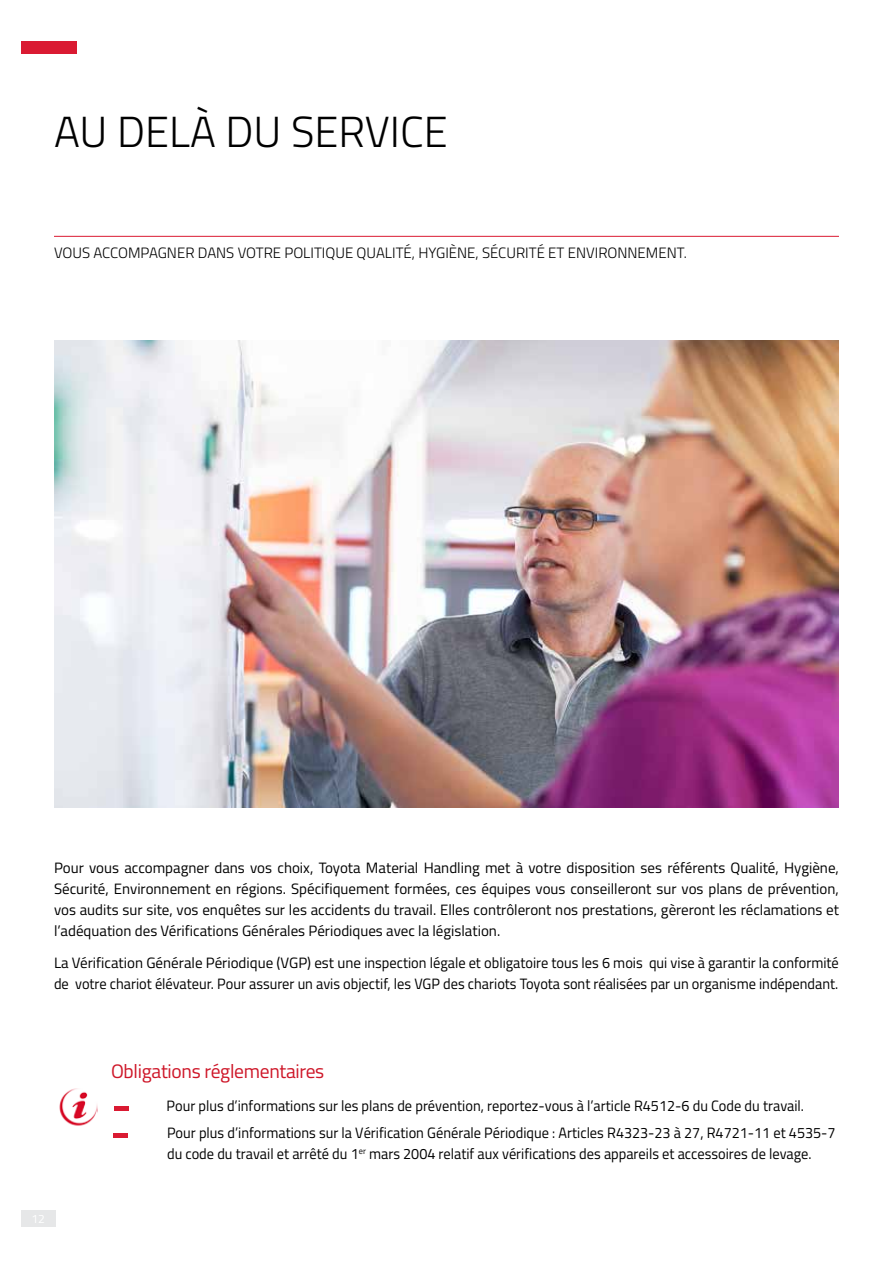
<style>
.page{position:relative;width:893px;height:1263px;background:#fff}
.page>*{position:absolute;margin:0;border:0;box-sizing:border-box;transform-origin:0 0}
.t1{font:300 43.5px "Titillium";color:#000}
.t2{font:19.5px "Titillium";letter-spacing:-.015em;color:#ce1628}
.t3{font:15px/21px "Titillium";color:#000;text-align:justify}
.t4{font:15px/27.2px "Titillium";color:#000;scale:.96 1}
.t5{font:300 15px "Titillium";color:#000}
</style>
<div class="page">
<div style="left:21px;top:41px;width:56px;height:12px;background:#da1a32"></div>
<div style="left:21px;top:1210px;width:34px;height:17px;background:#e6e7e8"></div>
<hr style="left:54px;top:236px;width:785px;height:1px;background:#da1a32">
<img style="left:54px;top:340px;width:785px;height:468px">
<img style="left:59px;top:1088px;width:39px;height:38px">
<hr style="left:114px;top:1106px;width:15px;height:4px;background:#da1a32">
<div style="left:113px;top:1133px;width:15px;height:5px;background:#da1a32"></div>
<h1 class="t1" style="left:54px;top:101px;width:395px">AU DELÀ DU SERVICE</h1>
<p class="t5" style="left:54px;top:242px;width:634px">VOUS ACCOMPAGNER DANS VOTRE POLITIQUE QUALITÉ, HYGIÈNE, SÉCURITÉ ET ENVIRONNEMENT.</p>
<p class="t3" style="left:54px;top:857px;width:786px">Pour vous accompagner dans vos choix, Toyota Material Handling met à votre disposition ses référents Qualité, Hygiène, Sécurité, Environnement en régions. Spécifiquement formées, ces équipes vous conseilleront sur vos plans de prévention, vos audits sur site, vos enquêtes sur les accidents du travail. Elles contrôleront nos prestations, gèreront les réclamations et l’adéquation des Vérifications Générales Périodiques avec la législation.</p>
<p class="t3" style="left:54px;top:951px;width:786px">La Vérification Générale Périodique (VGP) est une inspection légale et obligatoire tous les 6 mois qui vise à garantir la conformité de votre chariot élévateur. Pour assurer un avis objectif, les VGP des chariots Toyota sont réalisées par un organisme indépendant.</p>
<h2 class="t2" style="left:111px;top:1056px;width:215px">Obligations réglementaires</h2>
<p class="t4" style="left:167px;top:1091px;width:698px">Pour plus d’informations sur les plans de prévention, reportez-vous à l’article R4512-6 du Code du travail.<br>Pour plus d’informations sur la Vérification Générale Périodique : Articles R4323-23 à 27, R4721-11 et 4535-7</p>
<p class="t4" style="left:167px;top:1139px;width:673px">du code du travail et arrêté du 1<sup>er</sup> mars 2004 relatif aux vérifications des appareils et accessoires de levage.</p>
</div>
